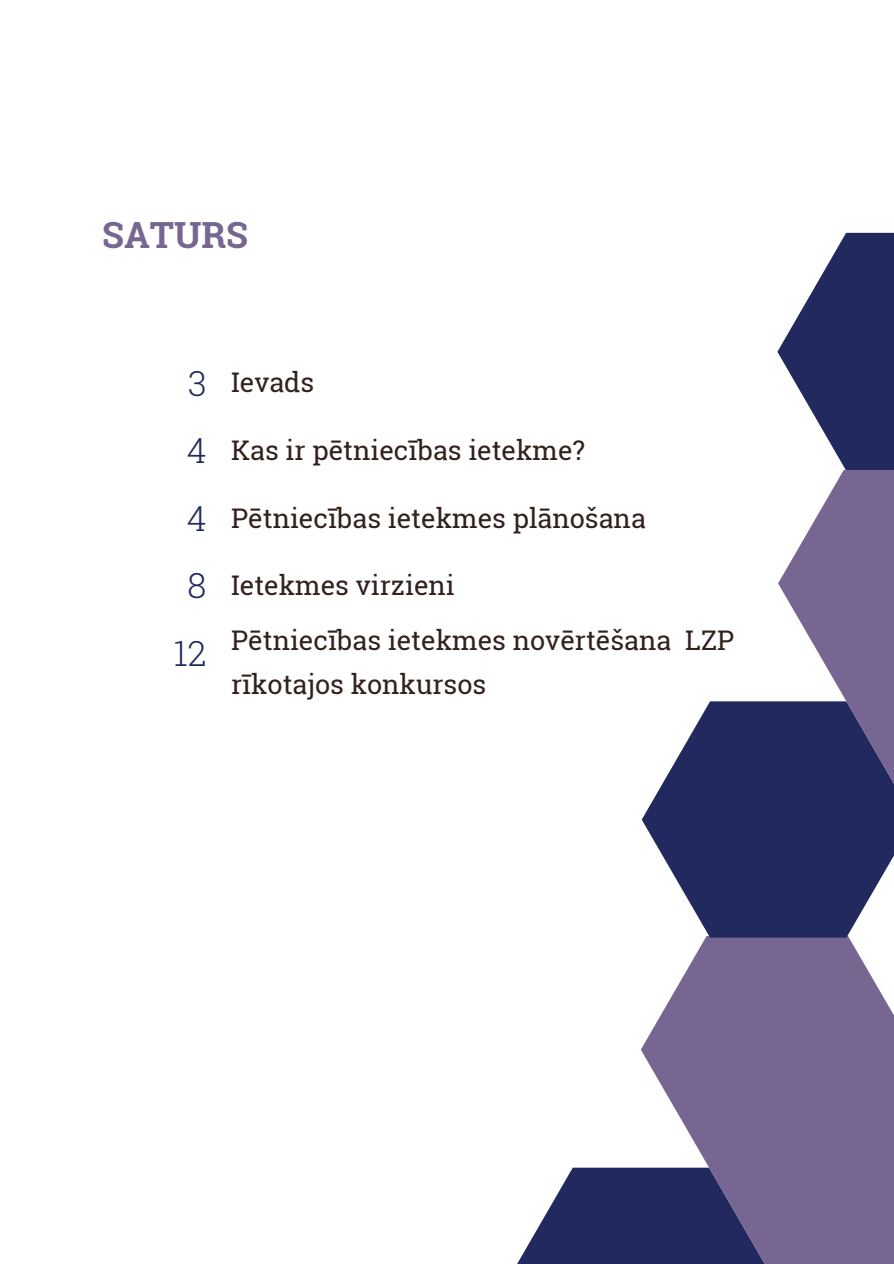
<style>
.page{position:relative;width:894px;height:1264px;background:#fff}
.page>*{position:absolute;margin:0;border:0;box-sizing:border-box;transform-origin:0 0}
.t1{font:700 36px "Roboto Slab";color:#766691}
.t2{font:300 34.5px "Roboto Slab";color:#22295f}
.t3{font:27px/44px "Roboto Slab";color:#32221d}
</style>
<div class="page">
<svg style="left:517px;top:1167px;width:123px;height:96px"></svg>
<svg style="left:640px;top:937px;width:253px;height:326px;background:#7c7198"></svg>
<svg style="left:641px;top:701px;width:136px;height:236px;fill:#22295f"></svg>
<svg style="left:777px;top:470px;width:116px;height:467px"></svg>
<svg style="left:777px;top:233px;width:116px;height:237px"></svg>
<p class="t1" style="left:102px;top:210px;width:147px">SATURS</p>
<p class="t2" style="left:188px;top:359px;width:20px">3</p>
<p class="t3" style="left:231px;top:360px;width:85px">Ievads</p>
<p class="t2" style="left:187px;top:427px;width:21px">4</p>
<p class="t3" style="left:231px;top:427px;width:355px">Kas ir pētniecības ietekme?</p>
<p class="t2" style="left:187px;top:494px;width:21px">4</p>
<p class="t3" style="left:231px;top:495px;width:416px">Pētniecības ietekmes plānošana</p>
<p class="t2" style="left:187px;top:562px;width:20px">8</p>
<p class="t2" style="left:174px;top:629px;width:34px">12</p>
<p class="t3" style="left:231px;top:562px;width:225px">Ietekmes virzieni</p>
<p class="t3" style="left:231px;top:618px;width:504px">Pētniecības ietekmes novērtēšana LZP rīkotajos konkursos</p>
</div>
